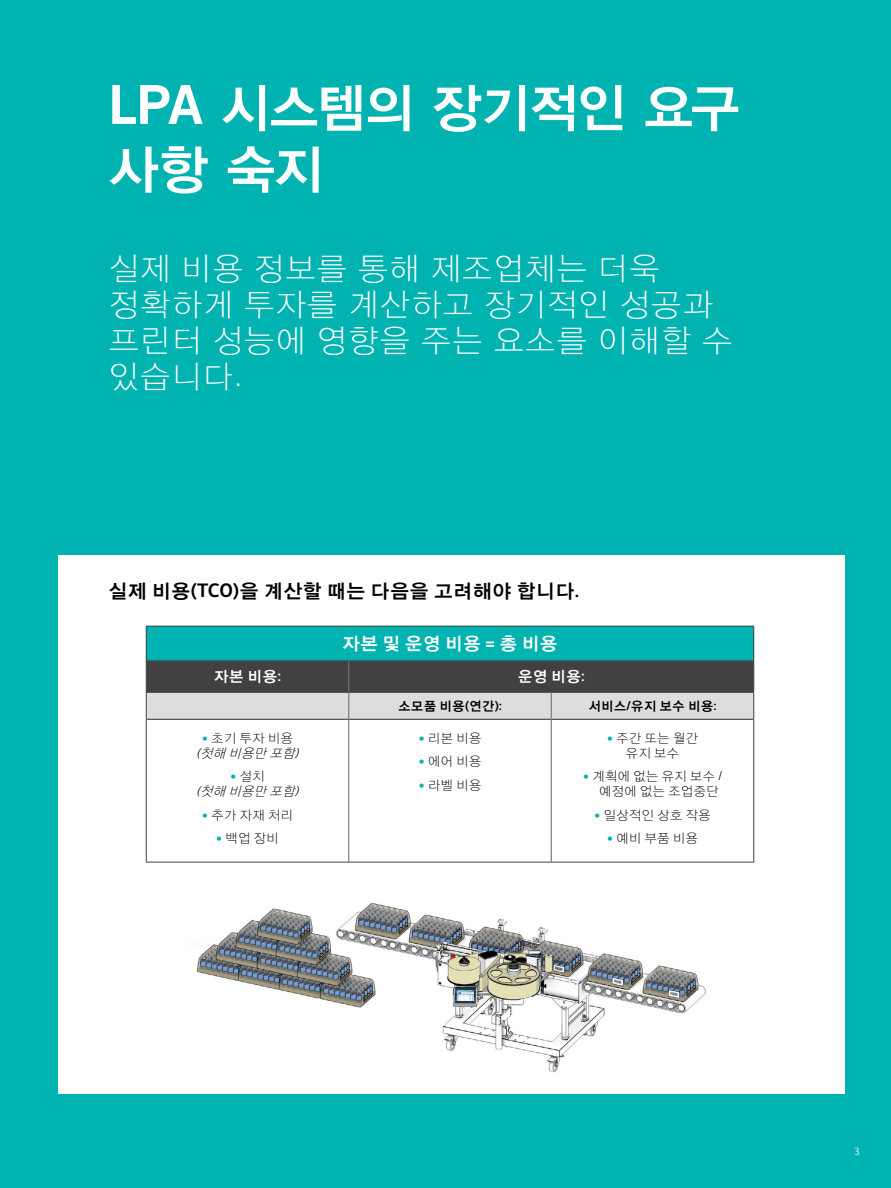
<style>
.page{position:relative;width:891px;height:1188px;background:#00b3b0}
.page>*{position:absolute;margin:0;border:0;box-sizing:border-box;transform-origin:0 0}
.t1{font:52.5px/61.5px "YDIYGO140 KS Cpc EUC H";letter-spacing:-.09em;color:#fff}
.t2{font:31.5px/36px "YDIYGO110 KS Cpc EUC H";color:#fff}
.t3{font:19.5px "YDIYGO140 KS Cpc EUC H";color:#000}
.t4{font:18px "YDIYGO140 KS Cpc EUC H";color:#fff}
.t5{font:15px "YDIYGO140 KS Cpc EUC H";color:#fff}
.t6{font:12.75px/15px "YDIYGO110 KS Cpc EUC H";color:#000;text-align:center}
.t7{font:italic 12.75px/15px "YDIYGO110 KS Cpc EUC H";color:#000;text-align:center}
.t8{font:12.75px "YDIYGO140 KS Cpc EUC H";color:#000}
.t9{font:300 10.5px "FS Albert Pro";color:#fff}
.s1{font-family:"Benton Got Bol"}
.s2{font-family:"Benton Gothic";font-weight:300}
.s3{font-family:"FS Albert Pro";font-weight:700}
.s4{font-family:"FS Albert Pro";font-weight:300;font-style:normal;color:#00b3b0}
.s5{font-style:normal}
.s6{font-family:"FS Albert Pro";font-weight:300}
.s7{font-family:"FS Albert Pro";font-weight:300;color:#00b3b0}
</style>
<div class="page">
<div style="left:58px;top:555px;width:787px;height:539px;background:#fff"></div>
<img style="left:197px;top:903px;width:509px;height:169px">
<div style="left:146px;top:626px;width:608px;height:34px;background:#00b3b0"></div>
<svg style="left:147px;top:720px;width:606px;height:142px"></svg>
<hr style="left:753px;top:627px;width:1px;height:33px;background:#414042">
<hr style="left:348px;top:720px;width:1px;height:142px;background:#727476">
<hr style="left:551px;top:720px;width:1px;height:142px;background:#727476">
<hr style="left:147px;top:719px;width:202px;height:1px;background:#414042">
<hr style="left:349px;top:719px;width:202px;height:1px;background:#414042">
<hr style="left:551px;top:719px;width:202px;height:1px;background:#414042">
<hr style="left:146px;top:626px;width:203px;height:1px;background:#414042">
<hr style="left:146px;top:627px;width:1px;height:33px;background:#414042">
<hr style="left:349px;top:626px;width:202px;height:1px;background:#414042">
<hr style="left:551px;top:626px;width:203px;height:1px;background:#414042">
<svg style="left:146px;top:660px;width:608px;height:59px;background:#838586"></svg>
<hr style="left:146px;top:719px;width:1px;height:143px;background:#414042">
<hr style="left:753px;top:719px;width:1px;height:143px;background:#414042">
<hr style="left:146px;top:862px;width:203px;height:1px;background:#414042">
<hr style="left:349px;top:862px;width:202px;height:1px;background:#414042">
<hr style="left:551px;top:862px;width:203px;height:1px;background:#414042">
<h1 class="t1" style="left:108px;top:78px;width:635px"><span class="s1">LPA</span> 시스템의 장기적인 요구 사항 숙지</h1>
<h2 class="t2" style="left:108px;top:250px;width:626px">실제 비용 정보를 통해 제조업체는 더욱 정확하게 투자를 계산하고 장기적인 성공과 프린터 성능에 영향을 주는 요소를 이해할 수 있습니다<span class="s2">.</span></h2>
<h3 class="t3" style="left:108px;top:581px;width:473px">실제 비용<span class="s3">(TCO)</span>을 계산할 때는 다음을 고려해야 합니다<span class="s3">.</span></h3>
<h3 class="t4" style="left:342px;top:635px;width:217px">자본 및 운영 비용 <span class="s3">=</span> 총 비용</h3>
<p class="t5" style="left:214px;top:669px;width:69px">자본 비용<span class="s3">:</span></p>
<p class="t5" style="left:518px;top:669px;width:69px">운영 비용<span class="s3">:</span></p>
<p class="t8" style="left:398px;top:700px;width:105px">소모품 비용<span class="s3">(</span>연간<span class="s3">):</span></p>
<p class="t8" style="left:588px;top:700px;width:130px">서비스<span class="s3">/</span>유지 보수 비용<span class="s3">:</span></p>
<p class="t7" style="left:196px;top:731px;width:109px"><span class="s4">•</span><span class="s5">초기투자 비용 </span><span class="s6">(</span>첫해 비용만 포함<span class="s6">)</span></p>
<p class="t7" style="left:196px;top:769px;width:109px"><span class="s4">•</span><span class="s5">설치<br></span><span class="s6">(</span>첫해 비용만 포함<span class="s6">)</span></p>
<p class="t6" style="left:202px;top:808px;width:93px"><span class="s7">•</span>추가자재처리</p>
<p class="t6" style="left:216px;top:831px;width:65px"><span class="s7">•</span>백업장비</p>
<p class="t6" style="left:607px;top:731px;width:93px"><span class="s7">•</span> 주간또는 월간 유지 보수</p>
<p class="t6" style="left:583px;top:769px;width:141px;text-align:right"><span class="s7">•</span> 계획에 없는 유지 보수 <span class="s6">/ </span>예정에 없는 조업중단</p>
<p class="t6" style="left:594px;top:808px;width:118px"><span class="s7">•</span> 일상적인 상호 작용</p>
<p class="t6" style="left:607px;top:831px;width:93px"><span class="s7">•</span> 예비 부품비용</p>
<p class="t6" style="left:418px;top:731px;width:65px"><span class="s7">•</span>리본비용</p>
<p class="t6" style="left:418px;top:754px;width:65px"><span class="s7">•</span>에어비용</p>
<p class="t6" style="left:418px;top:778px;width:65px"><span class="s7">•</span>라벨비용</p>
<p class="t9" style="left:854px;top:1145px;width:7px">3</p>
</div>
